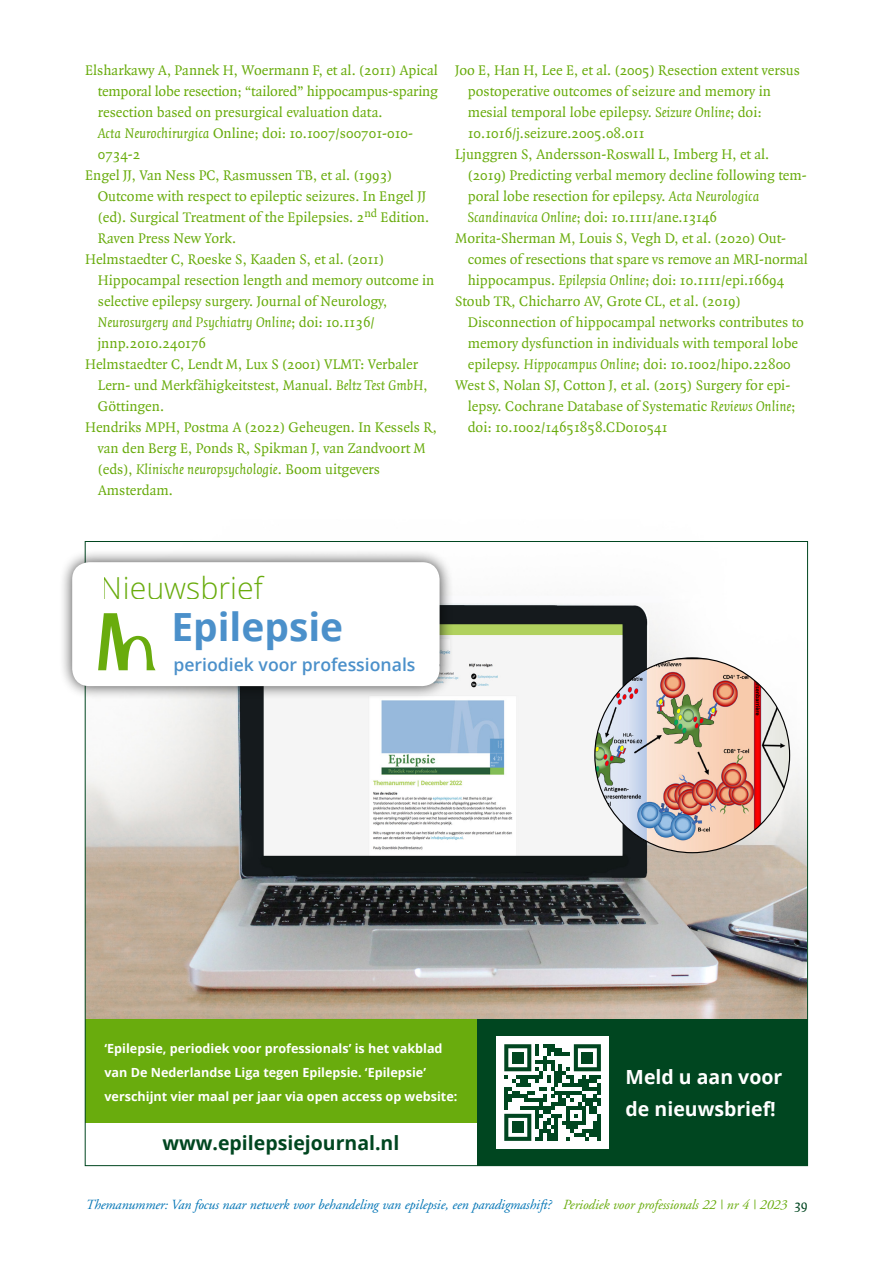
<style>
.page{position:relative;width:893px;height:1263px;background:#fff}
.page>*{position:absolute;margin:0;border:0;box-sizing:border-box;transform-origin:0 0}
.t1{font:700 38.85px "Open Sans";color:#4b90ca}
.t2{font:300 30.3px "Open Sans";color:#69ac0d}
.t3{font:700 19.5px/31.5px "Open Sans";color:#fff}
.t4{font:700 19.5px "Open Sans";color:#004620}
.t5{font:600 17.7px "Open Sans";color:#4b90ca}
.t6{font:15px "Quadraat";color:#69ac0d}
.t7{font:italic 15px "Quadraat";color:#69ac0d}
.t8{font:italic 13.95px "Adobe Garamond";letter-spacing:-.01em;color:#0074b5}
.t9{font:700 12.6px/24px "Open Sans";color:#fff}
.s1{font-style:italic}
.s2{font-style:normal}
.s3{color:#69ac0d}
.s4{font-family:"Quadraat";font-style:normal;color:#004620}
</style>
<div class="page">
<img style="left:87px;top:603px;width:719px;height:416px">
<div style="left:85px;top:1019px;width:414px;height:104px;background:#69ac0d"></div>
<div style="left:478px;top:1019px;width:330px;height:147px;background:#004620"></div>
<div style="left:497px;top:1036px;width:112px;height:112px;background:#fff"></div>
<svg style="left:504px;top:1044px;width:97px;height:97px"></svg>
<div style="left:512px;top:1052px;width:12px;height:11px;background:#004620"></div>
<div style="left:582px;top:1052px;width:11px;height:11px;background:#004620"></div>
<div style="left:512px;top:1121px;width:12px;height:12px;background:#004620"></div>
<div style="left:58px;top:548px;width:396px;height:152px;background:#000;opacity:.75"></div>
<div style="left:72px;top:562px;width:368px;height:124px;background:#fff;border-radius:17px"></div>
<svg style="left:98px;top:613px;width:58px;height:57px"></svg>
<img style="left:595px;top:658px;width:195px;height:195px;border-radius:97px">
<p class="t6" style="left:85px;top:62px;width:354px">Elsharkawy A, Pannek H, Woermann F, et al. (2011) Apical</p>
<p class="t6" style="left:98px;top:83px;width:342px">temporal lobe resection; “tailored” hippocampus-sparing</p>
<p class="t6" style="left:98px;top:104px;width:286px">resection based on presurgical evaluation data.</p>
<p class="t6" style="left:98px;top:125px;width:317px"><span class="s1">Acta Neurochirurgica</span> Online; doi: 10.1007/s00701-010-</p>
<p class="t6" style="left:98px;top:146px;width:44px">0734-2</p>
<p class="t6" style="left:85px;top:167px;width:309px">Engel JJ, Van Ness PC, Rasmussen TB, et al. (1993)</p>
<p class="t6" style="left:98px;top:188px;width:330px">Outcome with respect to epileptic seizures. In Engel JJ</p>
<p class="t6" style="left:98px;top:209px;width:333px">(ed). Surgical Treatment of the Epilepsies. 2<sup>nd</sup> Edition.</p>
<p class="t6" style="left:98px;top:230px;width:140px">Raven Press New York.</p>
<p class="t6" style="left:85px;top:251px;width:301px">Helmstaedter C, Roeske S, Kaaden S, et al. (2011)</p>
<p class="t6" style="left:98px;top:272px;width:338px">Hippocampal resection length and memory outcome in</p>
<p class="t6" style="left:98px;top:293px;width:291px">selective epilepsy surgery. Journal of Neurology,</p>
<p class="t7" style="left:98px;top:314px;width:279px">Neurosurgery and Psychiatry Online<span class="s2">; doi: 10.1136/</span></p>
<p class="t6" style="left:98px;top:335px;width:110px">jnnp.2010.240176</p>
<p class="t6" style="left:85px;top:356px;width:335px">Helmstaedter C, Lendt M, Lux S (2001) VLMT: Verbaler</p>
<p class="t6" style="left:98px;top:377px;width:331px">Lern- und Merkfähigkeitstest, Manual. <span class="s1">Beltz Test GmbH</span>,</p>
<p class="t6" style="left:98px;top:398px;width:68px">Göttingen.</p>
<p class="t6" style="left:85px;top:419px;width:353px">Hendriks MPH, Postma A (2022) Geheugen. In Kessels R,</p>
<p class="t6" style="left:98px;top:440px;width:330px">van den Berg E, Ponds R, Spikman J, van Zandvoort M</p>
<p class="t7" style="left:98px;top:461px;width:284px"><span class="s2">(eds),</span> Klinische neuropsychologie<span class="s2">. Boom uitgevers</span></p>
<p class="t6" style="left:98px;top:482px;width:77px">Amsterdam.</p>
<p class="t6" style="left:455px;top:62px;width:346px">Joo E, Han H, Lee E, et al. (2005) Resection extent versus</p>
<p class="t6" style="left:468px;top:83px;width:305px">postoperative outcomes of seizure and memory in</p>
<p class="t6" style="left:468px;top:104px;width:295px">mesial temporal lobe epilepsy. <span class="s1">Seizure Online</span>; doi:</p>
<p class="t6" style="left:468px;top:125px;width:178px">10.1016/j.seizure.2005.08.011</p>
<p class="t6" style="left:455px;top:146px;width:316px">Ljunggren S, Andersson-Roswall L, Imberg H, et al.</p>
<p class="t6" style="left:468px;top:167px;width:340px">(2019) Predicting verbal memory decline following tem-</p>
<p class="t6" style="left:468px;top:188px;width:293px">poral lobe resection for epilepsy. <span class="s1">Acta Neurologica</span></p>
<p class="t6" style="left:468px;top:209px;width:251px"><span class="s1">Scandinavica Online</span>; doi: 10.1111/ane.13146</p>
<p class="t6" style="left:455px;top:230px;width:333px">Morita-Sherman M, Louis S, Vegh D, et al. (2020) Out-</p>
<p class="t6" style="left:468px;top:251px;width:342px">comes of resections that spare vs remove an MRI-normal</p>
<p class="t6" style="left:468px;top:272px;width:318px">hippocampus. <span class="s1">Epilepsia Online</span>; doi: 10.1111/epi.16694</p>
<p class="t6" style="left:455px;top:293px;width:287px">Stoub TR, Chicharro AV, Grote CL, et al. (2019)</p>
<p class="t6" style="left:468px;top:314px;width:338px">Disconnection of hippocampal networks contributes to</p>
<p class="t6" style="left:468px;top:335px;width:332px">memory dysfunction in individuals with temporal lobe</p>
<p class="t6" style="left:468px;top:356px;width:324px">epilepsy. <span class="s1">Hippocampus Online</span>; doi: 10.1002/hipo.22800</p>
<p class="t6" style="left:455px;top:377px;width:337px">West S, Nolan SJ, Cotton J, et al. (2015) Surgery for epi-</p>
<p class="t6" style="left:468px;top:398px;width:329px">lepsy. Cochrane Database of Systematic <span class="s1">Reviews Online</span>;</p>
<p class="t6" style="left:468px;top:419px;width:201px">doi: 10.1002/14651858.CD010541</p>
<h2 class="t2" style="left:101px;top:567px;width:163px">Nieuwsbrief</h2>
<h1 class="t1" style="left:171px;top:599px;width:173px">Epilepsie</h1>
<p class="t5" style="left:173px;top:652px;width:244px">periodiek voor professionals</p>
<p class="t9" style="left:104px;top:1036px;width:354px">‘Epilepsie, periodiek voor professionals’ is het vakblad van De Nederlandse Liga tegen Epilepsie. ‘Epilepsie’ verschijnt vier maal per jaar via open access op website:</p>
<h3 class="t4" style="left:162px;top:1129px;width:238px">www.epilepsiejournal.nl</h3>
<h3 class="t3" style="left:626px;top:1061px;width:158px">Meld u aan voor de nieuwsbrief!</h3>
<p class="t8" style="left:85px;top:1197px;width:724px">Themanummer: Van focus naar netwerk voor behandeling van epilepsie, een paradigmashift? <span class="s3">Periodiek voor professionals 22 | nr 4 | 2023</span> <span class="s4">39</span></p>
</div>
